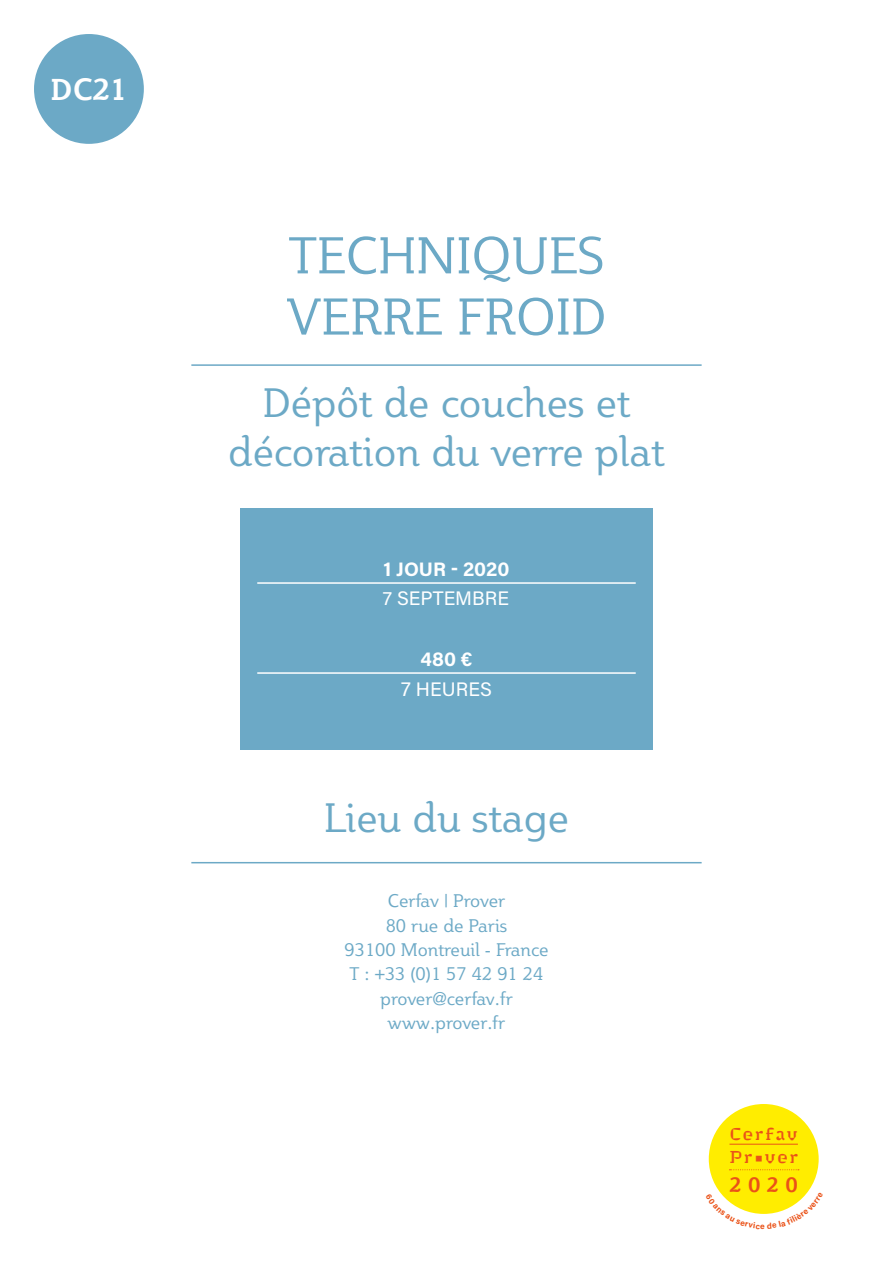
<style>
.page{position:relative;width:893px;height:1263px;background:#fff}
.page>*{position:absolute;margin:0;border:0;box-sizing:border-box;transform-origin:0 0}
.t1{font:51px/61.2px "Plume";color:#6ca9c6}
.t2{font:40.5px/48.6px "Plume";color:#6ca9c6;text-align:center}
.t3{font:700 30px "Plume";color:#fff}
.t4{font:700 20.7px "Plume";color:#ea5218}
.t5{font:19.5px "Acumin Pro";color:#fff}
.t6{font:700 19.5px "Acumin Pro";color:#fff}
.t7{font:18px/24.3px "Plume";color:#6ca9c6;text-align:center}
.t8{font:15px/22.8px "Minuscule 2";letter-spacing:.06em;color:#ea5218}
</style>
<div class="page">
<hr style="left:191px;top:364px;width:511px;height:2px;background:#6ca9c6">
<hr style="left:191px;top:862px;width:511px;height:1px;background:#6ca9c6">
<div style="left:240px;top:508px;width:413px;height:241px;background:#6ca9c6"></div>
<hr style="left:257px;top:582px;width:379px;height:2px;background:#fff">
<hr style="left:257px;top:672px;width:379px;height:2px;background:#fff">
<div style="left:34px;top:34px;width:110px;height:110px;background:#6ca9c6;border-radius:50%"></div>
<div style="left:709px;top:1104px;width:110px;height:110px;background:#ffed00;border-radius:50%"></div>
<hr style="left:729px;top:1144px;width:69px;height:1px;background:#ea5218">
<svg style="left:729px;top:1169px;width:70px;height:1px"></svg>
<svg style="left:720px;top:1192px;width:88px;height:22px"></svg>
<h3 class="t3" style="left:51px;top:71px;width:78px">DC21</h3>
<h1 class="t1" style="left:286px;top:224px;width:321px">TECHNIQUES<br>VERRE FROID</h1>
<h2 class="t2" style="left:228px;top:378px;width:438px">Dépôt de couches et décoration du verre plat</h2>
<p class="t6" style="left:384px;top:555px;width:127px">1 JOUR - 2020</p>
<p class="t5" style="left:383px;top:585px;width:128px">7 SEPTEMBRE</p>
<p class="t6" style="left:420px;top:645px;width:54px">480 €</p>
<p class="t5" style="left:401px;top:675px;width:92px">7 HEURES</p>
<h2 class="t2" style="left:324px;top:793px;width:246px">Lieu du stage</h2>
<p class="t7" style="left:344px;top:889px;width:205px">Cerfav | Prover<br>80 rue de Paris<br>93100 Montreuil - France<br>T : +33 (0)1 57 42 91 24 prover@cerfav.fr www.prover.fr</p>
<p class="t8" style="left:729px;top:1123px;width:71px">Cerfav<br>Prover</p>
<p class="t4" style="left:730px;top:1171px;width:69px">2020</p>
</div>
